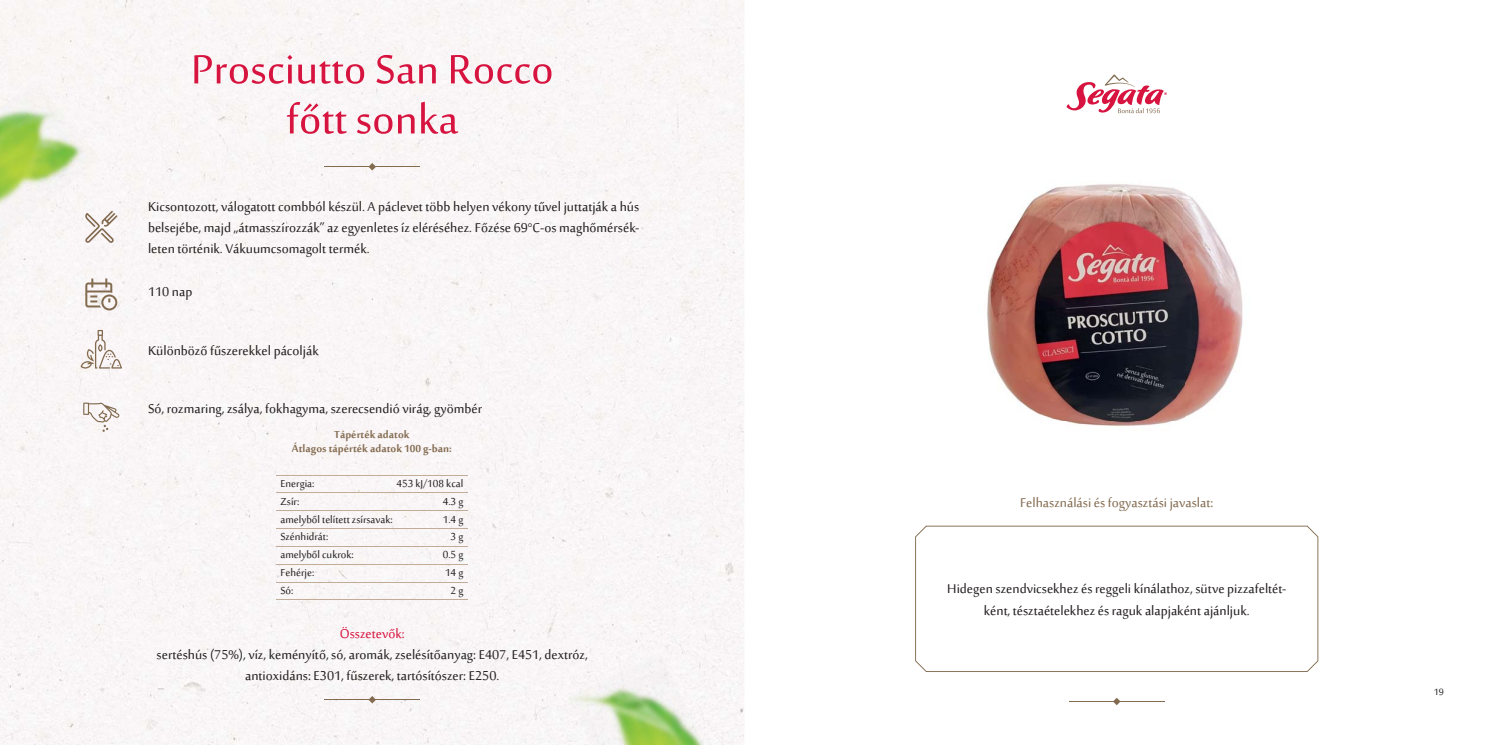
<style>
.page{position:relative;width:1489px;height:745px;background:#fff}
.page>*{position:absolute;margin:0;border:0;box-sizing:border-box;transform-origin:0 0}
.t1{font:56.25px/50px "Sakkal Majalla";color:#d7143f;text-align:center}
.t2{font:17.5px/21px "Sakkal Majalla";color:#231f20;text-align:center}
.t3{font:17.5px "Sakkal Majalla";color:#836b50}
.t4{font:17.5px "Sakkal Majalla";color:#d7143f}
.t5{font:13.88px "Sakkal Majalla";color:#231f20}
.t6{font:700 13.88px/13.9px "Sakkal Majalla";color:#836b50;text-align:center}
.t7{font:12.5px "Sakkal Majalla";color:#231f20}
</style>
<div class="page">
<div style="left:0;top:0;width:744px;height:744px;background:#f9f6f6"></div>
<hr style="left:276px;top:474px;width:192px;height:1px;background:#c2ac97">
<hr style="left:276px;top:492px;width:192px;height:1px;background:#c2ac97">
<hr style="left:276px;top:510px;width:192px;height:1px;background:#c2ac97">
<hr style="left:276px;top:527px;width:192px;height:1px;background:#c2ac97">
<hr style="left:276px;top:545px;width:192px;height:1px;background:#c2ac97">
<hr style="left:276px;top:563px;width:192px;height:1px;background:#c2ac97">
<hr style="left:276px;top:581px;width:192px;height:1px;background:#c2ac97">
<hr style="left:276px;top:599px;width:192px;height:1px;background:#c2ac97">
<img style="left:987px;top:184px;width:256px;height:243px">
<hr style="left:324px;top:699px;width:96px;height:1px;background:#836b50">
<svg style="left:368px;top:695px;width:8px;height:8px"></svg>
<hr style="left:324px;top:166px;width:96px;height:1px;background:#836b50">
<svg style="left:368px;top:163px;width:8px;height:7px"></svg>
<svg style="left:81px;top:330px;width:41px;height:38px"></svg>
<svg style="left:101px;top:210px;width:16px;height:33px"></svg>
<svg style="left:83px;top:402px;width:36px;height:29px"></svg>
<svg style="left:85px;top:278px;width:32px;height:32px"></svg>
<hr style="left:1068px;top:700px;width:96px;height:1px;background:#836b50">
<svg style="left:1112px;top:697px;width:8px;height:7px"></svg>
<svg style="left:915px;top:525px;width:403px;height:146px"></svg>
<svg style="left:1066px;top:74px;width:100px;height:39px"></svg>
<img style="left:0;top:79px;width:101px;height:165px">
<img style="left:567px;top:651px;width:139px;height:93px">
<h1 class="t1" style="left:191px;top:39px;width:364px">Prosciutto San Rocco főtt sonka</h1>
<p class="t2" style="left:148px;top:194px;width:493px;text-align:justify">Kicsontozott, válogatott combból készül. A páclevet több helyen vékony tűvel juttatják a hús belsejébe, majd „átmasszírozzák” az egyenletes íz eléréséhez. Főzése 69°C-os maghőmérsék&shy;leten történik. Vákuumcsomagolt termék.</p>
<p class="t2" style="left:148px;top:279px;width:46px">110 nap</p>
<p class="t2" style="left:148px;top:338px;width:172px">Különböző fűszerekkel pácolják</p>
<p class="t2" style="left:148px;top:396px;width:335px">Só, rozmaring, zsálya, fokhagyma, szerecsendió virág, gyömbér</p>
<p class="t6" style="left:292px;top:426px;width:161px">Tápérték adatok<br>Átlagos tápérték adatok 100 g-ban:</p>
<p class="t5" style="left:280px;top:473px;width:36px">Energia:</p>
<p class="t5" style="left:396px;top:473px;width:68px">453 kJ/108 kcal</p>
<p class="t5" style="left:280px;top:491px;width:20px">Zsír:</p>
<p class="t5" style="left:442px;top:491px;width:22px">4.3 g</p>
<p class="t5" style="left:280px;top:509px;width:114px">amelyből telített zsírsavak:</p>
<p class="t5" style="left:442px;top:509px;width:22px">1.4 g</p>
<p class="t5" style="left:280px;top:527px;width:49px">Szénhidrát:</p>
<p class="t5" style="left:450px;top:527px;width:14px">3 g</p>
<p class="t5" style="left:280px;top:545px;width:75px">amelyből cukrok:</p>
<p class="t5" style="left:442px;top:545px;width:22px">0.5 g</p>
<p class="t5" style="left:280px;top:563px;width:35px">Fehérje:</p>
<p class="t5" style="left:445px;top:563px;width:20px">14 g</p>
<p class="t5" style="left:280px;top:581px;width:14px">Só:</p>
<p class="t5" style="left:450px;top:581px;width:14px">2 g</p>
<p class="t4" style="left:340px;top:621px;width:66px">Összetevők:</p>
<p class="t2" style="left:157px;top:642px;width:432px">sertéshús (75%), víz, keményítő, só, aromák, zselésítőanyag: E407, E451, dextróz, antioxidáns: E301, fűszerek, tartósítószer: E250.</p>
<p class="t3" style="left:1019px;top:491px;width:195px">Felhasználási és fogyasztási javaslat:</p>
<p class="t2" style="left:947px;top:576px;width:340px">Hidegen szendvicsekhez és reggeli kínálathoz, sütve pizzafeltét&shy;ként, tésztaételekhez és raguk alapjaként ajánljuk.</p>
<p class="t7" style="left:1433px;top:683px;width:12px">19</p>
</div>
